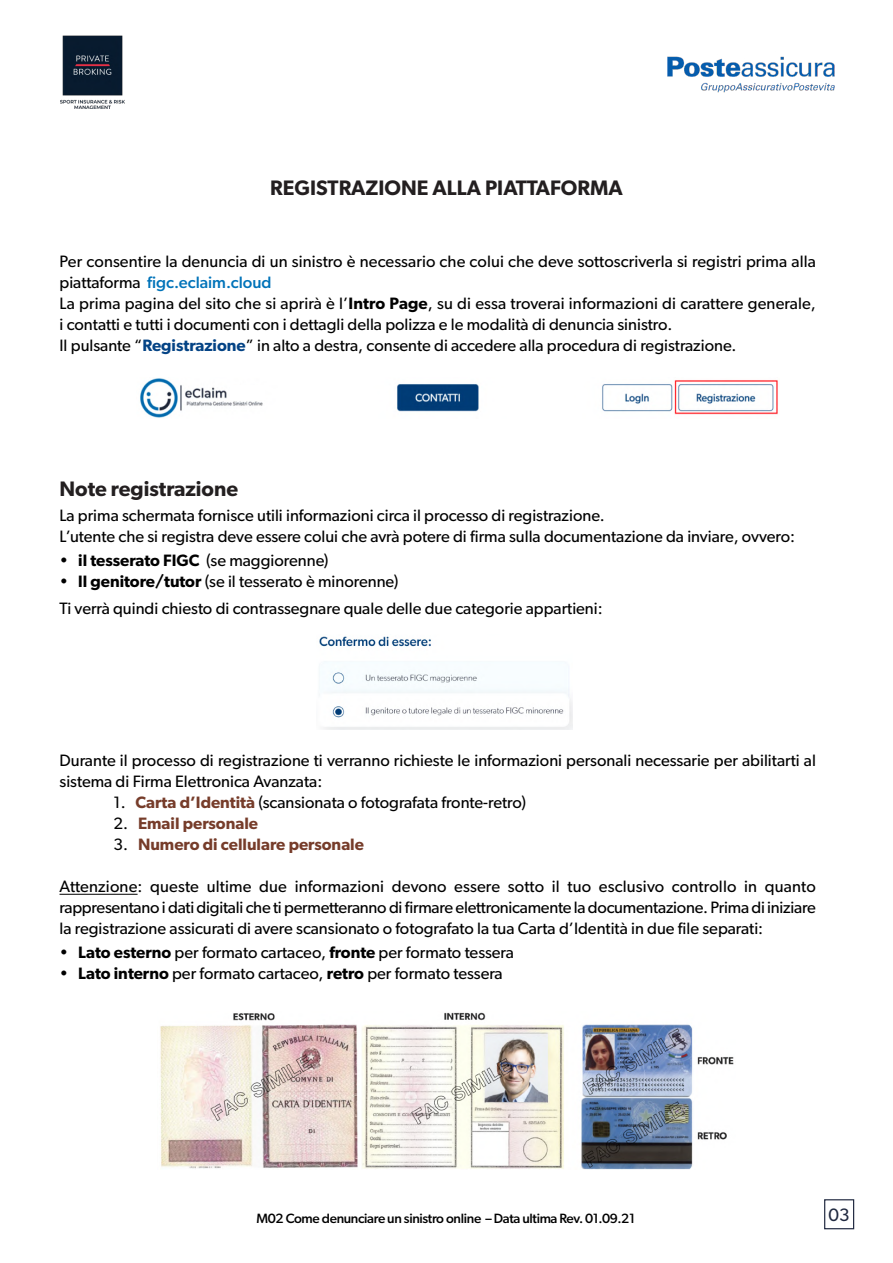
<style>
.page{position:relative;width:893px;height:1263px;background:#fff}
.page>*{position:absolute;margin:0;border:0;box-sizing:border-box;transform-origin:0 0}
.t1{font:600 21px "Gibson";color:#231f20}
.t2{font:18px "Gibson";color:#202940}
.t3{font:16.5px/21px "Gibson";color:#000}
.t4{font:600 16.5px "Gibson";color:#763c2a}
.t5{font:500 16.5px "Gibson";color:#0073b9}
.t6{font:500 13.5px "Gibson";letter-spacing:-.025em;color:#000}
.s1{font-weight:400;color:#000}
.s2{font-weight:600}
.s3{font-weight:600;color:#044385}
.s4{font-weight:600;color:#763c2a}
</style>
<div class="page">
<img style="left:667px;top:56px;width:168px;height:37px">
<img style="left:60px;top:35px;width:65px;height:74px">
<img style="left:140px;top:378px;width:638px;height:40px">
<hr style="left:60px;top:894px;width:78px;height:1px;background:#000">
<img style="left:319px;top:636px;width:254px;height:94px">
<img style="left:160px;top:1012px;width:574px;height:157px">
<div style="left:824px;top:1199px;width:30px;height:30px;border:1px solid #202940"></div>
<div style="left:230px;top:385px;width:35px;height:15px;background:#fff"></div>
<p class="t1" style="left:270px;top:180px;width:354px">REGISTRAZIONE ALLA PIATTAFORMA</p>
<p class="t3" style="left:60px;top:252px;width:758px">Per consentire la denuncia di un sinistro è necessario che colui che deve sottoscriverla si registri prima alla</p>
<p class="t5" style="left:60px;top:276px;width:214px"><span class="s1">piattaforma</span> figc.eclaim.cloud</p>
<p class="t3" style="left:60px;top:294px;width:758px">La prima pagina del sito che si aprirà è l’<span class="s2">Intro Page</span>, su di essa troverai informazioni di carattere generale,</p>
<p class="t3" style="left:60px;top:315px;width:614px">i contatti e tutti i documenti con i dettagli della polizza e le modalità di denuncia sinistro.</p>
<p class="t3" style="left:60px;top:336px;width:679px">Il pulsante “<span class="s3">Registrazione</span>” in alto a destra, consente di accedere alla procedura di registrazione.</p>
<p class="t1" style="left:60px;top:481px;width:180px">Note registrazione</p>
<p class="t3" style="left:60px;top:506px;width:547px">La prima schermata fornisce utili informazioni circa il processo di registrazione.</p>
<p class="t3" style="left:60px;top:527px;width:737px">L’utente che si registra deve essere colui che avrà potere di firma sulla documentazione da inviare, ovvero:</p>
<p class="t3" style="left:60px;top:551px;width:271px">• <span class="s2">il tesserato FIGC</span> (se maggiorenne)</p>
<p class="t3" style="left:60px;top:572px;width:340px">• <span class="s2">ll genitore/tutor</span> (se il tesserato è minorenne)</p>
<p class="t3" style="left:60px;top:599px;width:545px">Ti verrà quindi chiesto di contrassegnare quale delle due categorie appartieni:</p>
<p class="t3" style="left:60px;top:751px;width:758px">Durante il processo di registrazione ti verranno richieste le informazioni personali necessarie per abilitarti al</p>
<p class="t3" style="left:60px;top:772px;width:264px">sistema di Firma Elettronica Avanzata:</p>
<p class="t3" style="left:114px;top:793px;width:414px">1. <span class="s4">Carta d’Identità</span> (scansionata o fotografata fronte-retro)</p>
<p class="t4" style="left:114px;top:817px;width:146px"><span class="s1">2.</span> Email personale</p>
<p class="t4" style="left:114px;top:838px;width:252px"><span class="s1">3.</span> Numero di cellulare personale</p>
<p class="t3" style="left:60px;top:877px;width:758px">Attenzione: queste ultime due informazioni devono essere sotto il tuo esclusivo controllo in quanto</p>
<p class="t3" style="left:60px;top:898px;width:758px">rappresentano i dati digitali che ti permetteranno di firmare elettronicamente la documentazione. Prima di iniziare la registrazione assicurati di avere scansionato o fotografato la tua Carta d’Identità in due file separati:</p>
<p class="t3" style="left:60px;top:943px;width:456px">• <span class="s2">Lato esterno</span> per formato cartaceo, <span class="s2">fronte</span> per formato tessera</p>
<p class="t3" style="left:60px;top:964px;width:445px">• <span class="s2">Lato interno</span> per formato cartaceo, <span class="s2">retro</span> per formato tessera</p>
<p class="t6" style="left:257px;top:1214px;width:380px">M02 Come denunciare un sinistro online – Data ultima Rev. 01.09.21</p>
<p class="t2" style="left:829px;top:1209px;width:23px">03</p>
</div>
